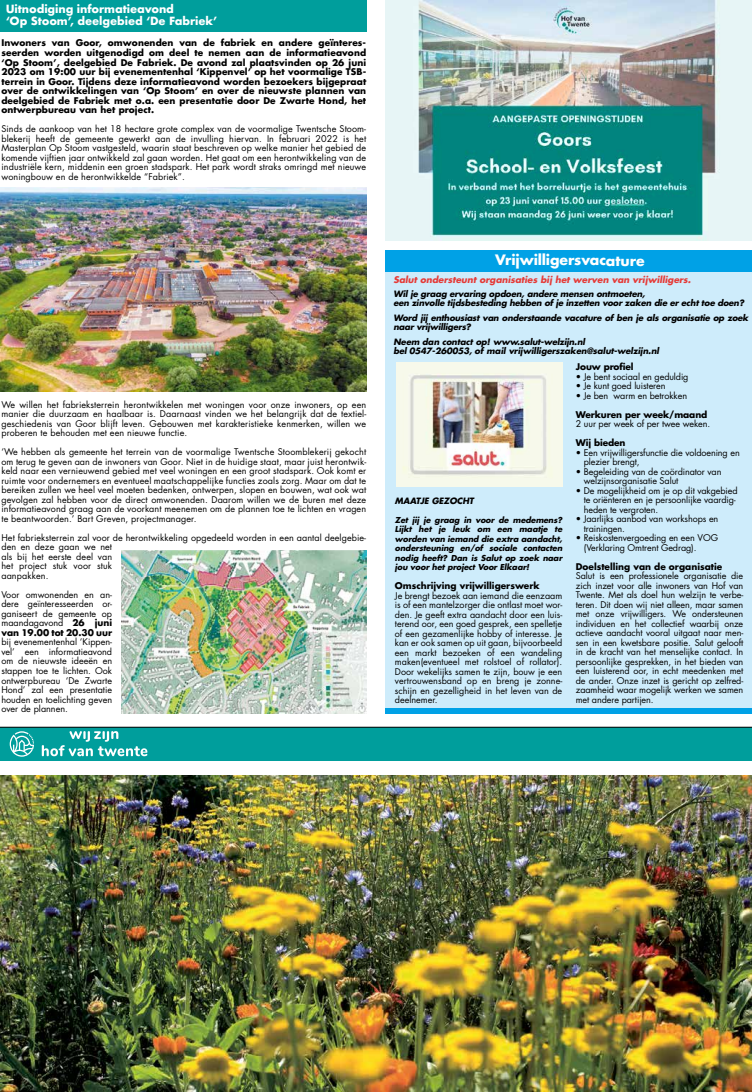
<style>
.page{position:relative;width:752px;height:1092px;background:#fff}
.page>*{position:absolute;margin:0;border:0;box-sizing:border-box;transform-origin:0 0}
.t1{font:700 14px "Futura Std";letter-spacing:-.015em;color:#fff}
.t2{font:700 11px/12px "Futura";letter-spacing:-.01em;color:#fff}
.t3{font:9px/9.5px "Futura Std";color:#000;text-align:justify}
.t4{font:700 9px/9.5px "Futura Std";color:#000;text-align:justify}
.t5{font:italic 700 9px "Futura Std";color:#e53a37}
.t6{font:italic 700 8.5px/9px "Futura Std";letter-spacing:-.02em;color:#000}
.t7{font:italic 700 8px/9.5px "Futura Std";letter-spacing:-.01em;color:#000;text-align:justify}
.s1{font-weight:700}
</style>
<div class="page">
<div style="left:0;top:0;width:366px;height:31px;background:#009e9c"></div>
<img style="left:1px;top:187px;width:365px;height:204px">
<img style="left:122px;top:550px;width:244px;height:163px">
<div style="left:386px;top:252px;width:365px;height:456px;background:#ceecfb"></div>
<div style="left:386px;top:250px;width:365px;height:22px;background:#00a1e6"></div>
<div style="left:386px;top:708px;width:365px;height:5px;background:#00a1e6"></div>
<div style="left:0;top:727px;width:751px;height:33px;background:#009e9c"></div>
<svg style="left:10px;top:731px;width:24px;height:25px"></svg>
<svg style="left:42px;top:731px;width:105px;height:25px"></svg>
<hr style="left:0;top:727px;width:751px;height:1px;background:#000">
<img style="left:386px;top:0;width:365px;height:240px">
<img style="left:396px;top:362px;width:166px;height:124px">
<img style="left:0;top:775px;width:751px;height:316px">
<p class="t2" style="left:6px;top:3px;width:213px">Uitnodiging informatieavond<br>‘Op Stoom’, deelgebied ‘De Fabriek’</p>
<p class="t4" style="left:1px;top:38px;width:366px">Inwoners van Goor, omwonenden van de fabriek en andere geïnteres&shy;seerden worden uitgenodigd om deel te nemen aan de informatieavond ‘Op Stoom’, deelgebied De Fabriek. De avond zal plaatsvinden op 26 juni 2023 om 19:00 uur bij evenementenhal ‘Kippenvel’ op het voormalige TSB&shy;terrein in Goor. Tijdens deze informatieavond worden bezoekers bijgepraat over de ontwikkelingen van ‘Op Stoom’ en over de nieuwste plannen van deelgebied de Fabriek met o.a. een presentatie door De Zwarte Hond, het ontwerpbureau van het project.</p>
<p class="t3" style="left:1px;top:124px;width:366px">Sinds de aankoop van het 18 hectare grote complex van de voormalige Twentsche Stoom&shy;blekerij heeft de gemeente gewerkt aan de invulling hiervan. In februari 2022 is het Masterplan Op Stoom vastgesteld, waarin staat beschreven op welke manier het gebied de komende vijftien jaar ontwikkeld zal gaan worden. Het gaat om een herontwikkeling van de industriële kern, middenin een groen stadspark. Het park wordt straks omringd met nieuwe woningbouw en de herontwikkelde “Fabriek”.</p>
<p class="t3" style="left:1px;top:400px;width:366px">We willen het fabrieksterrein herontwikkelen met woningen voor onze inwoners, op een manier die duurzaam en haalbaar is. Daarnaast vinden we het belangrijk dat de textiel&shy;geschiedenis van Goor blijft leven. Gebouwen met karakteristieke kenmerken, willen we proberen te behouden met een nieuwe functie.</p>
<p class="t3" style="left:1px;top:447px;width:366px">‘We hebben als gemeente het terrein van de voormalige Twentsche Stoomblekerij gekocht om terug te geven aan de inwoners van Goor. Niet in de huidige staat, maar juist herontwik&shy;keld naar een vernieuwend gebied met veel woningen en een groot stadspark. Ook komt er ruimte voor ondernemers en eventueel maatschappelijke functies zoals zorg. Maar om dat te bereiken zullen we heel veel moeten bedenken, ontwerpen, slopen en bouwen, wat ook wat gevolgen zal hebben voor de direct omwonenden. Daarom willen we de buren met deze informatieavond graag aan de voorkant meenemen om de plannen toe te lichten en vragen te beantwoorden.’ Bart Greven, projectmanager.</p>
<p class="t3" style="left:1px;top:533px;width:366px;text-align:left">Het fabrieksterrein zal voor de herontwikkeling opgedeeld worden in een aantal deelgebie&shy;den en deze gaan we net<br>als bij het eerste deel van<br>het project stuk voor stuk<br>aanpakken.</p>
<p class="t3" style="left:1px;top:590px;width:112px">Voor omwonenden en an&shy;dere geïnteresseerden or&shy;ganiseert de gemeente op maandagavond <span class="s1">26 juni van 19.00 tot 20.30 uur</span></p>
<p class="t3" style="left:1px;top:637px;width:112px">bij evenementenhal ‘Kippen&shy;vel’ een informatieavond om de nieuwste ideeën en stappen toe te lichten. Ook ontwerpbureau ‘De Zwarte Hond’ zal een presentatie houden en toelichting geven over de plannen.</p>
<h1 class="t1" style="left:495px;top:251px;width:151px">Vrijwilligersvacature</h1>
<p class="t5" style="left:393px;top:274px;width:299px">Salut ondersteunt organisaties bij het werven van vrijwilligers.</p>
<p class="t6" style="left:393px;top:290px;width:352px">Wil je graag ervaring opdoen, andere mensen ontmoeten,<br>een zinvolle tijdsbesteding hebben of je inzetten voor zaken die er echt toe doen?</p>
<p class="t6" style="left:393px;top:314px;width:356px">Word jij enthousiast van onderstaande vacature of ben je als organisatie op zoek naar vrijwilligers?</p>
<p class="t6" style="left:393px;top:338px;width:267px">Neem dan contact op! www.salut-welzijn.nl<br>bel 0547-260053, of mail vrijwilligerszaken@salut-welzijn.nl</p>
<p class="t6" style="left:394px;top:496px;width:80px">MAATJE GEZOCHT</p>
<p class="t7" style="left:394px;top:515px;width:169px">Zet jij je graag in voor de medemens?<br>Lijkt het je leuk om een maatje te worden van iemand die extra aandacht, ondersteuning en/of sociale contacten nodig heeft? Dan is Salut op zoek naar jou voor het project Voor Elkaar!</p>
<p class="t4" style="left:394px;top:581px;width:146px">Omschrijving vrijwilligerswerk</p>
<p class="t3" style="left:394px;top:590px;width:169px">Je brengt bezoek aan iemand die eenzaam is of een mantelzorger die ontlast moet wor&shy;den. Je geeft extra aandacht door een luis&shy;terend oor, een goed gesprek, een spelletje of een gezamenlijke hobby of interesse. Je kan er ook samen op uit gaan, bijvoorbeeld een markt bezoeken of een wandeling maken(eventueel met rolstoel of rollator).<br>Door wekelijks samen te zijn, bouw je een vertrouwensband op en breng je zonne&shy;schijn en gezelligheid in het leven van de deelnemer.</p>
<p class="t4" style="left:575px;top:362px;width:59px">Jouw profiel</p>
<p class="t3" style="left:575px;top:371px;width:114px">• Je bent sociaal en geduldig</p>
<p class="t3" style="left:575px;top:381px;width:91px">• Je kunt goed luisteren</p>
<p class="t3" style="left:575px;top:390px;width:113px">• Je ben warm en betrokken</p>
<p class="t4" style="left:575px;top:409px;width:133px">Werkuren per week/maand</p>
<p class="t3" style="left:575px;top:419px;width:136px">2 uur per week of per twee weken.</p>
<p class="t4" style="left:575px;top:438px;width:51px">Wij bieden</p>
<p class="t3" style="left:583px;top:447px;width:157px;text-indent:-8px">• Een vrijwilligersfunctie die voldoening en plezier brengt,</p>
<p class="t3" style="left:583px;top:466px;width:139px;text-indent:-8px">• Begeleiding van de coördinator van welzijnsorganisatie Salut</p>
<p class="t3" style="left:583px;top:485px;width:155px;text-align:left;text-indent:-8px">• De mogelijkheid om je op dit vakgebied te oriënteren en je persoonlijke vaardig&shy;heden te vergroten.</p>
<p class="t3" style="left:583px;top:514px;width:136px;text-indent:-8px">• Jaarlijks aanbod van workshops en trainingen.</p>
<p class="t3" style="left:583px;top:533px;width:136px;text-indent:-8px">• Reiskostenvergoeding en een VOG (Verklaring Omtrent Gedrag).</p>
<p class="t4" style="left:575px;top:561px;width:148px">Doelstelling van de organisatie</p>
<p class="t3" style="left:575px;top:571px;width:169px">Salut is een professionele organisatie die zich inzet voor alle inwoners van Hof van Twente. Met als doel hun welzijn te verbe&shy;teren. Dit doen wij niet alleen, maar samen met onze vrijwilligers. We ondersteunen individuen en het collectief waarbij onze actieve aandacht vooral uitgaat naar men&shy;sen in een kwetsbare positie. Salut gelooft in de kracht van het menselijke contact. In persoonlijke gesprekken, in het bieden van een luisterend oor, in echt meedenken met de ander. Onze inzet is gericht op zelfred&shy;zaamheid waar mogelijk werken we samen met andere partijen.</p>
</div>
